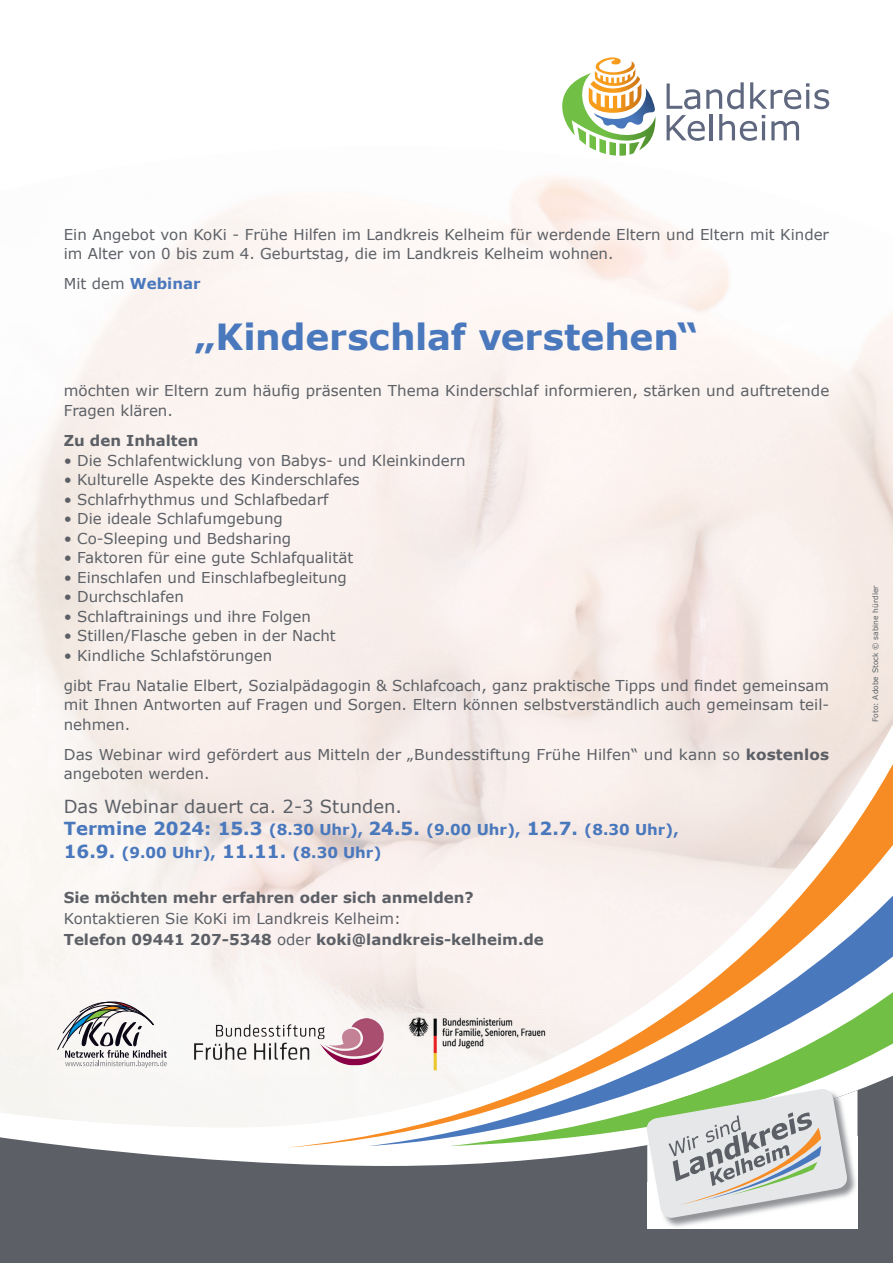
<style>
.page{position:relative;width:893px;height:1263px;background:#fff}
.page>*{position:absolute;margin:0;border:0;box-sizing:border-box;transform-origin:0 0}
.t1{font:700 36px "Verdana";color:#4a78bd}
.t2{font:18px "Verdana";color:#5c6066}
.t3{font:15px/19.5px "Verdana";color:#5c6066}
.t4{font:700 15px/21px "Verdana";color:#5c6066}
.t5{font:700 15px/22.5px "Verdana";color:#4a78bd}
.t6{font:7.5px "Verdana";color:#5c6066}
.s1{font-weight:400;color:#5c6066}
.s2{font-weight:700}
.s3{font-size:18px}
.s4{font-weight:400}
</style>
<div class="page">
<img style="left:0;top:177px;width:630px;height:894px">
<svg style="left:0;top:1071px;width:893px;height:192px;fill:#5c6066"></svg>
<svg style="left:57px;top:1001px;width:110px;height:67px"></svg>
<img style="left:647px;top:1147px;width:210px;height:81px">
<svg style="left:647px;top:1147px;width:202px;height:72px;background:#d1d2d2"></svg>
<svg style="left:562px;top:57px;width:94px;height:99px"></svg>
<svg style="left:667px;top:82px;width:162px;height:59px"></svg>
<svg style="left:286px;top:735px;width:607px;height:412px;fill:#f8efeb"></svg>
<p class="t3" style="left:64px;top:224px;width:767px">Ein Angebot von KoKi - Frühe Hilfen im Landkreis Kelheim für werdende Eltern und Eltern mit Kinder im Alter von 0 bis zum 4. Geburtstag, die im Landkreis Kelheim wohnen.</p>
<p class="t5" style="left:64px;top:272px;width:138px"><span class="s1">Mit dem</span> Webinar</p>
<h1 class="t1" style="left:195px;top:312px;width:505px">„Kinderschlaf verstehen“</h1>
<p class="t3" style="left:64px;top:381px;width:767px">möchten wir Eltern zum häufig präsenten Thema Kinderschlaf informieren, stärken und auftretende<br>Fragen klären.</p>
<p class="t4" style="left:64px;top:430px;width:136px">Zu den Inhalten</p>
<p class="t3" style="left:64px;top:450px;width:403px">• Die Schlafentwicklung von Babys- und Kleinkindern</p>
<p class="t3" style="left:64px;top:470px;width:298px">• Kulturelle Aspekte des Kinderschlafes</p>
<p class="t3" style="left:64px;top:489px;width:266px">• Schlafrhythmus und Schlafbedarf</p>
<p class="t3" style="left:64px;top:509px;width:221px">• Die ideale Schlafumgebung</p>
<p class="t3" style="left:64px;top:528px;width:229px">• Co-Sleeping und Bedsharing</p>
<p class="t3" style="left:64px;top:548px;width:291px">• Faktoren für eine gute Schlafqualität</p>
<p class="t3" style="left:64px;top:567px;width:285px">• Einschlafen und Einschlafbegleitung</p>
<p class="t3" style="left:64px;top:587px;width:122px">• Durchschlafen</p>
<p class="t3" style="left:64px;top:606px;width:249px">• Schlaftrainings und ihre Folgen</p>
<p class="t3" style="left:64px;top:626px;width:273px">• Stillen/Flasche geben in der Nacht</p>
<p class="t3" style="left:64px;top:640px;width:767px;line-height:30.2px">• Kindliche Schlafstörungen<br>gibt Frau Natalie Elbert, Sozialpädagogin &amp; Schlafcoach, ganz praktische Tipps und findet gemeinsam</p>
<p class="t3" style="left:64px;top:695px;width:767px">mit Ihnen Antworten auf Fragen und Sorgen. Eltern können selbstverständlich auch gemeinsam teil&shy;nehmen.</p>
<p class="t3" style="left:64px;top:744px;width:767px">Das Webinar wird gefördert aus Mitteln der „Bundesstiftung Frühe Hilfen“ und kann so <span class="s2">kostenlos </span>angeboten werden.</p>
<p class="t2" style="left:64px;top:793px;width:340px">Das Webinar dauert ca. 2-3 Stunden.</p>
<p class="t5" style="left:64px;top:818px;width:617px"><span class="s3">Termine 2024: 15.3</span> (8.30 Uhr), <span class="s3">24.5.</span> (9.00 Uhr), <span class="s3">12.7.</span> (8.30 Uhr),<br><span class="s3">16.9.</span> (9.00 Uhr), <span class="s3">11.11.</span> (8.30 Uhr)</p>
<p class="t4" style="left:64px;top:886px;width:411px">Sie möchten mehr erfahren oder sich anmelden?</p>
<p class="t4" style="left:64px;top:907px;width:482px"><span class="s4">Kontaktieren Sie KoKi im Landkreis Kelheim:<br></span>Telefon 09441 207-5348 <span class="s4">oder</span> koki@landkreis-kelheim.de</p>
<p class="t6" style="left:870px;top:722px;width:138px;rotate:-90deg">Foto: Adobe Stock © sabine hürdler</p>
</div>
